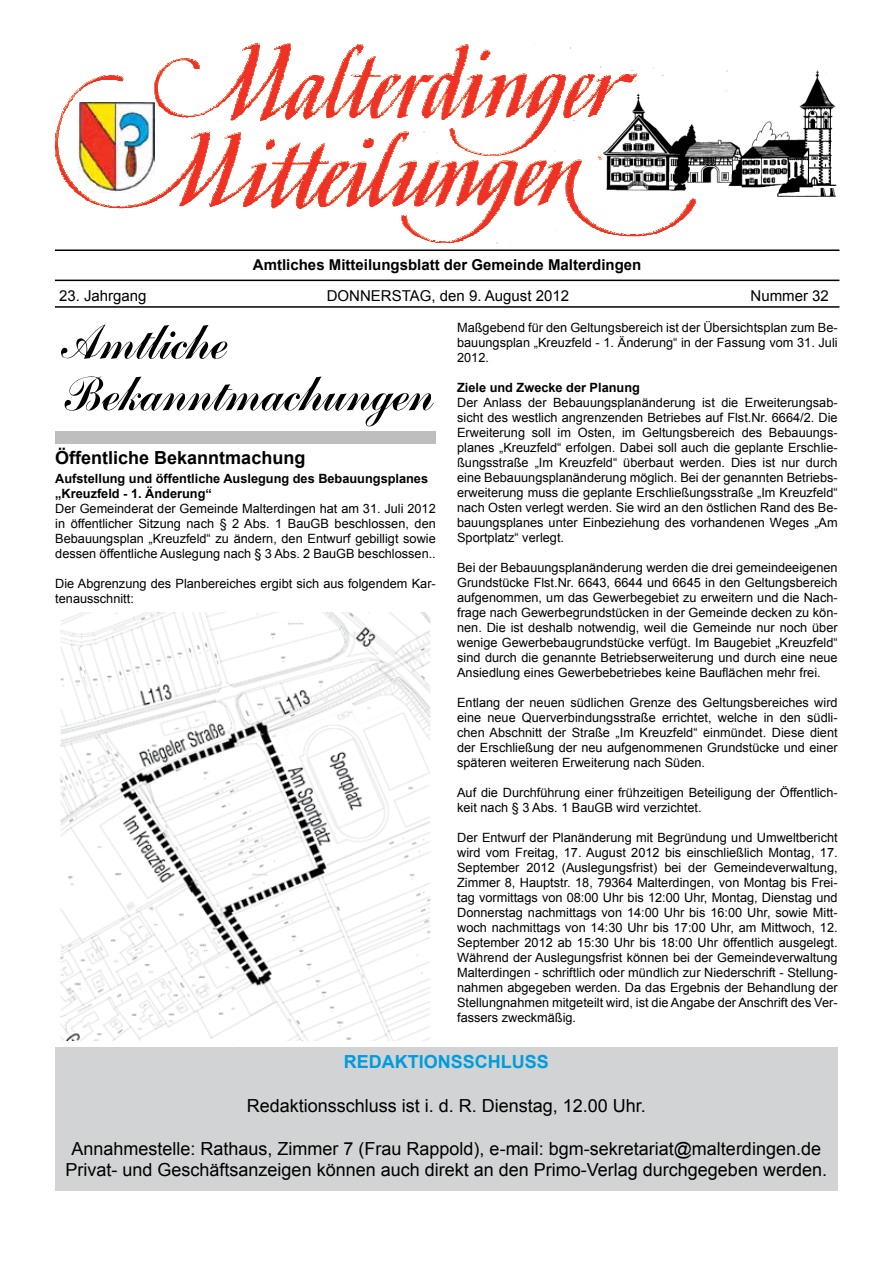
<style>
.page{position:relative;width:893px;height:1263px;background:#fff}
.page>*{position:absolute;margin:0;border:0;box-sizing:border-box;transform-origin:0 0}
.t1{font:18px/21.6px "Arial";color:#000;text-align:center}
.t2{font:700 18px "Arial";color:#000}
.t3{font:700 18px "Arial";color:#009cdd}
.t4{font:700 15px "Arial";color:#000}
.t5{font:15px "Arial";color:#000}
.t6{font:12.75px/15px "Arial";color:#000;text-align:justify}
.t7{font:700 12.75px/15px "Arial";color:#000}
</style>
<div class="page">
<img style="left:695px;top:70px;width:142px;height:132px">
<svg style="left:56px;top:43px;width:639px;height:201px"></svg>
<hr style="left:55px;top:249px;width:784px;height:2px;background:#000">
<hr style="left:55px;top:280px;width:784px;height:1px;background:#000">
<hr style="left:55px;top:306px;width:784px;height:2px;background:#000">
<div style="left:55px;top:1047px;width:783px;height:144px;background:#d1d3d4"></div>
<div style="left:56px;top:431px;width:380px;height:12px;background:#bcbec0"></div>
<svg style="left:61px;top:324px;width:166px;height:35px"></svg>
<svg style="left:65px;top:376px;width:369px;height:50px"></svg>
<img style="left:60px;top:612px;width:371px;height:429px">
<p class="t4" style="left:253px;top:255px;width:390px">Amtliches Mitteilungsblatt der Gemeinde Malterdingen</p>
<p class="t5" style="left:59px;top:286px;width:89px">23. Jahrgang</p>
<p class="t5" style="left:327px;top:286px;width:244px">DONNERSTAG, den 9. August 2012</p>
<p class="t5" style="left:751px;top:286px;width:80px">Nummer 32</p>
<h1 class="t2" style="left:55px;top:446px;width:252px">Öffentliche Bekanntmachung</h1>
<p class="t7" style="left:55px;top:472px;width:374px">Aufstellung und öffentliche Auslegung des Bebauungsplanes „Kreuzfeld - 1. Änderung“</p>
<p class="t6" style="left:55px;top:501px;width:382px">Der Gemeinderat der Gemeinde Malterdingen hat am 31. Juli 2012 in öffentlicher Sitzung nach § 2 Abs. 1 BauGB beschlossen, den Bebauungsplan „Kreuzfeld“ zu ändern, den Entwurf gebilligt sowie dessen öffentliche Auslegung nach § 3 Abs. 2 BauGB beschlossen..</p>
<p class="t6" style="left:55px;top:576px;width:382px">Die Abgrenzung des Planbereiches ergibt sich aus folgendem Kar&shy;tenausschnitt:</p>
<p class="t6" style="left:457px;top:321px;width:382px">Maßgebend für den Geltungsbereich ist der Übersichtsplan zum Be&shy;bauungsplan „Kreuzfeld - 1. Änderung“ in der Fassung vom 31. Juli 2012.</p>
<p class="t7" style="left:457px;top:381px;width:184px">Ziele und Zwecke der Planung</p>
<p class="t6" style="left:457px;top:396px;width:382px">Der Anlass der Bebauungsplanänderung ist die Erweiterungsab&shy;sicht des westlich angrenzenden Betriebes auf Flst.Nr. 6664/2. Die Erweiterung soll im Osten, im Geltungsbereich des Bebauungs&shy;planes „Kreuzfeld“ erfolgen. Dabei soll auch die geplante Erschlie&shy;ßungsstraße „Im Kreuzfeld“ überbaut werden. Dies ist nur durch eine Bebauungsplanänderung möglich. Bei der genannten Betriebs&shy;erweiterung muss die geplante Erschließungsstraße „Im Kreuzfeld“ nach Osten verlegt werden. Sie wird an den östlichen Rand des Be&shy;bauungsplanes unter Einbeziehung des vorhandenen Weges „Am Sportplatz“ verlegt.</p>
<p class="t6" style="left:457px;top:560px;width:382px">Bei der Bebauungsplanänderung werden die drei gemeindeeigenen Grundstücke Flst.Nr. 6643, 6644 und 6645 in den Geltungsbereich aufgenommen, um das Gewerbegebiet zu erweitern und die Nach&shy;frage nach Gewerbegrundstücken in der Gemeinde decken zu kön&shy;nen. Die ist deshalb notwendig, weil die Gemeinde nur noch über wenige Gewerbebaugrundstücke verfügt. Im Baugebiet „Kreuzfeld“ sind durch die genannte Betriebserweiterung und durch eine neue Ansiedlung eines Gewerbebetriebes keine Bauflächen mehr frei.</p>
<p class="t6" style="left:457px;top:695px;width:382px">Entlang der neuen südlichen Grenze des Geltungsbereiches wird eine neue Querverbindungsstraße errichtet, welche in den südli&shy;chen Abschnitt der Straße „Im Kreuzfeld“ einmündet. Diese dient der Erschließung der neu aufgenommenen Grundstücke und einer späteren weiteren Erweiterung nach Süden.</p>
<p class="t6" style="left:457px;top:785px;width:382px">Auf die Durchführung einer frühzeitigen Beteiligung der Öffentlich&shy;keit nach § 3 Abs. 1 BauGB wird verzichtet.</p>
<p class="t6" style="left:457px;top:830px;width:382px">Der Entwurf der Planänderung mit Begründung und Umweltbericht wird vom Freitag, 17. August 2012 bis einschließlich Montag, 17.<br>September 2012 (Auslegungsfrist) bei der Gemeindeverwaltung, Zimmer 8, Hauptstr. 18, 79364 Malterdingen, von Montag bis Frei&shy;tag vormittags von 08:00 Uhr bis 12:00 Uhr, Montag, Dienstag und Donnerstag nachmittags von 14:00 Uhr bis 16:00 Uhr, sowie Mitt&shy;woch nachmittags von 14:30 Uhr bis 17:00 Uhr, am Mittwoch, 12.<br>September 2012 ab 15:30 Uhr bis 18:00 Uhr öffentlich ausgelegt.<br>Während der Auslegungsfrist können bei der Gemeindeverwaltung Malterdingen - schriftlich oder mündlich zur Niederschrift - Stellung&shy;nahmen abgegeben werden. Da das Ergebnis der Behandlung der Stellungnahmen mitgeteilt wird, ist die Angabe der Anschrift des Ver&shy;fassers zweckmäßig.</p>
<h1 class="t3" style="left:344px;top:1050px;width:207px">REDAKTIONSSCHLUSS</h1>
<h1 class="t1" style="left:247px;top:1095px;width:401px">Redaktionsschluss ist i. d. R. Dienstag, 12.00 Uhr.</h1>
<h1 class="t1" style="left:66px;top:1138px;width:763px">Annahmestelle: Rathaus, Zimmer 7 (Frau Rappold), e-mail: bgm-sekretariat@malterdingen.de<br>Privat- und Geschäftsanzeigen können auch direkt an den Primo-Verlag durchgegeben werden.</h1>
</div>
